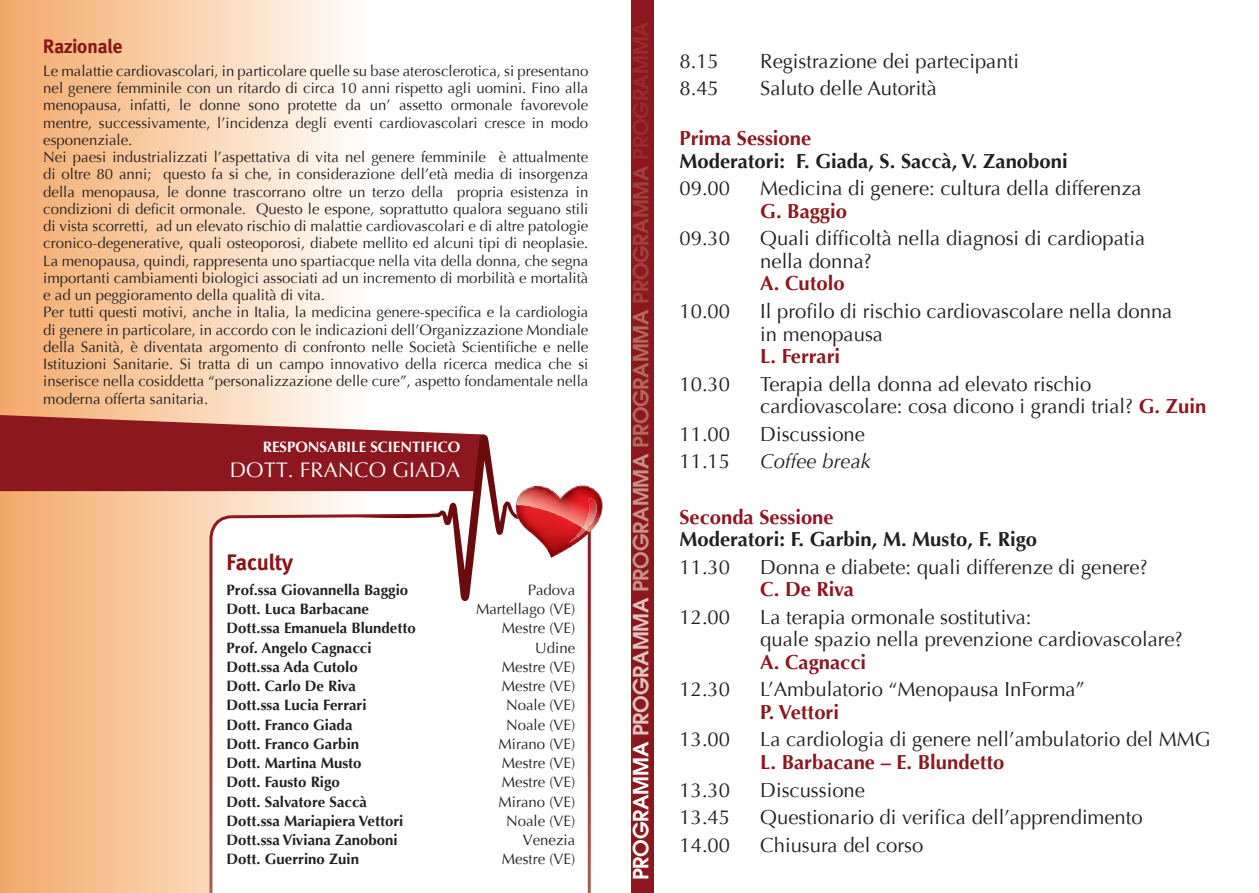
<style>
.page{position:relative;width:1259px;height:893px;background:#fff}
.page>*{position:absolute;margin:0;border:0;box-sizing:border-box;transform-origin:0 0}
.t1{font:700 22.5px "Meta";color:#881619}
.t2{font:600 21px "Avant Garde LT";letter-spacing:-.01em;color:#fff}
.t3{font:21px "Optima";letter-spacing:.015em;color:#fff}
.t4{font:20.25px/22.5px "Optima";color:#231f20}
.t5{font:700 20.25px "Optima";color:#8d171f}
.t6{font:700 20.25px "Optima";color:#231f20}
.t7{font:italic 20.25px "Optima";color:#231f20}
.t8{font:700 19.5px "Meta";color:#881619}
.t9{font:15px/17.2px "Optima";color:#231f20}
.t10{font:700 15px "Optima";color:#231f20}
.t11{font:700 15px "Optima";color:#fff}
.s1{color:#e0c3ba}
.s2{color:#c79283}
.s3{color:#b26a5b}
.s4{color:#9e4339}
.s5{color:#972e2b}
.s6{font-weight:700;color:#8d171f}
</style>
<div class="page">
<div style="left:631px;top:0;width:22px;height:893px;background:#8d171f"></div>
<div style="left:0;top:0;width:370px;height:893px;background:linear-gradient(to right,#f4a867,#fffffc)"></div>
<svg style="left:208px;top:558px;width:383px;height:335px"></svg>
<img style="left:530px;top:485px;width:61px;height:73px">
<svg style="left:0;top:415px;width:518px;height:186px"></svg>
<img style="left:568px;top:532px;width:18px;height:11px">
<img style="left:517px;top:486px;width:86px;height:46px">
<img style="left:583px;top:498px;width:15px;height:32px">
<h3 class="t8" style="left:43px;top:35px;width:81px">Razionale</h3>
<p class="t9" style="left:43px;top:62px;width:547px">Le malattie cardiovascolari, in particolare quelle su base aterosclerotica, si presentano nel genere femminile con un ritardo di circa 10 anni rispetto agli uomini. Fino alla menopausa, infatti, le donne sono protette da un’ assetto ormonale favorevole mentre, successivamente, l’incidenza degli eventi cardiovascolari cresce in modo esponenziale.<br>Nei paesi industrializzati l’aspettativa di vita nel genere femminile è attualmente di oltre 80 anni; questo fa si che, in considerazione dell’età media di insorgenza della menopausa, le donne trascorrano oltre un terzo della propria esistenza in condizioni di deficit ormonale. Questo le espone, soprattutto qualora seguano stili di vista scorretti, ad un elevato rischio di malattie cardiovascolari e di altre patologie cronico-degenerative, quali osteoporosi, diabete mellito ed alcuni tipi di neoplasie.<br>La menopausa, quindi, rappresenta uno spartiacque nella vita della donna, che segna importanti cambiamenti biologici associati ad un incremento di morbilità e mortalità e ad un peggioramento della qualità di vita.<br>Per tutti questi motivi, anche in Italia, la medicina genere-specifica e la cardiologia di genere in particolare, in accordo con le indicazioni dell’Organizzazione Mondiale della Sanità, è diventata argomento di confronto nelle Società Scientifiche e nelle Istituzioni Sanitarie. Si tratta di un campo innovativo della ricerca medica che si inserisce nella cosiddetta “personalizzazione delle cure”, aspetto fondamentale nella moderna offerta sanitaria.</p>
<p class="t11" style="left:263px;top:438px;width:199px">RESPONSABILE SCIENTIFICO</p>
<h2 class="t3" style="left:230px;top:458px;width:232px">DOTT. FRANCO GIADA</h2>
<h1 class="t1" style="left:226px;top:549px;width:68px">Faculty</h1>
<p class="t10" style="left:226px;top:581px;width:183px">Prof.ssa Giovannella Baggio</p>
<p class="t9" style="left:528px;top:581px;width:49px">Padova</p>
<p class="t10" style="left:226px;top:600px;width:144px">Dott. Luca Barbacane</p>
<p class="t9" style="left:476px;top:601px;width:101px">Martellago (VE)</p>
<p class="t10" style="left:226px;top:620px;width:191px">Dott.ssa Emanuela Blundetto</p>
<p class="t9" style="left:502px;top:620px;width:75px">Mestre (VE)</p>
<p class="t10" style="left:226px;top:639px;width:147px">Prof. Angelo Cagnacci</p>
<p class="t9" style="left:535px;top:639px;width:42px">Udine</p>
<p class="t10" style="left:226px;top:658px;width:133px">Dott.ssa Ada Cutolo</p>
<p class="t9" style="left:502px;top:658px;width:75px">Mestre (VE)</p>
<p class="t10" style="left:226px;top:677px;width:131px">Dott. Carlo De Riva</p>
<p class="t9" style="left:502px;top:678px;width:75px">Mestre (VE)</p>
<p class="t10" style="left:226px;top:696px;width:142px">Dott.ssa Lucia Ferrari</p>
<p class="t9" style="left:506px;top:697px;width:71px">Noale (VE)</p>
<p class="t10" style="left:226px;top:716px;width:127px">Dott. Franco Giada</p>
<p class="t9" style="left:506px;top:716px;width:71px">Noale (VE)</p>
<p class="t10" style="left:226px;top:735px;width:134px">Dott. Franco Garbin</p>
<p class="t9" style="left:498px;top:735px;width:78px">Mirano (VE)</p>
<p class="t10" style="left:226px;top:754px;width:137px">Dott. Martina Musto</p>
<p class="t9" style="left:502px;top:755px;width:75px">Mestre (VE)</p>
<p class="t10" style="left:226px;top:773px;width:115px">Dott. Fausto Rigo</p>
<p class="t9" style="left:502px;top:774px;width:75px">Mestre (VE)</p>
<p class="t10" style="left:226px;top:793px;width:142px">Dott. Salvatore Saccà</p>
<p class="t9" style="left:498px;top:793px;width:78px">Mirano (VE)</p>
<p class="t10" style="left:226px;top:812px;width:178px">Dott.ssa Mariapiera Vettori</p>
<p class="t9" style="left:506px;top:812px;width:71px">Noale (VE)</p>
<p class="t10" style="left:226px;top:831px;width:173px">Dott.ssa Viviana Zanoboni</p>
<p class="t9" style="left:523px;top:832px;width:54px">Venezia</p>
<p class="t10" style="left:226px;top:850px;width:134px">Dott. Guerrino Zuin</p>
<p class="t9" style="left:502px;top:851px;width:75px">Mestre (VE)</p>
<h2 class="t2" style="left:627px;top:880px;width:860px;rotate:-90deg">PROGRAMMA <span class="s1">PROGRAMMA</span> <span class="s2">PROGRAMMA</span> <span class="s3">PROGRAMMA</span> <span class="s4">PROGRAMMA</span> <span class="s5">PROGRAMMA</span></h2>
<h3 class="t4" style="left:679px;top:50px;width:41px">8.15</h3>
<h3 class="t4" style="left:760px;top:50px;width:260px">Registrazione dei partecipanti</h3>
<h3 class="t4" style="left:679px;top:77px;width:41px">8.45</h3>
<h3 class="t4" style="left:760px;top:77px;width:178px">Saluto delle Autorità</h3>
<h3 class="t5" style="left:679px;top:127px;width:133px">Prima Sessione</h3>
<h3 class="t6" style="left:679px;top:149px;width:390px">Moderatori: F. Giada, S. Saccà, V. Zanoboni</h3>
<h3 class="t4" style="left:679px;top:177px;width:52px">09.00</h3>
<h3 class="t4" style="left:760px;top:177px;width:383px">Medicina di genere: cultura della differenza</h3>
<h3 class="t5" style="left:760px;top:199px;width:88px">G. Baggio</h3>
<h3 class="t4" style="left:679px;top:228px;width:52px">09.30</h3>
<h3 class="t4" style="left:760px;top:228px;width:386px">Quali difficoltà nella diagnosi di cardiopatia nella donna?</h3>
<h3 class="t5" style="left:760px;top:272px;width:86px">A. Cutolo</h3>
<h3 class="t4" style="left:679px;top:300px;width:52px">10.00</h3>
<h3 class="t4" style="left:760px;top:300px;width:413px">Il profilo di rischio cardiovascolare nella donna in menopausa</h3>
<h3 class="t5" style="left:760px;top:344px;width:81px">L. Ferrari</h3>
<h3 class="t4" style="left:679px;top:373px;width:52px">10.30</h3>
<h3 class="t4" style="left:760px;top:373px;width:447px">Terapia della donna ad elevato rischio cardiovascolare: cosa dicono i grandi trial? <span class="s6">G. Zuin</span></h3>
<h3 class="t4" style="left:679px;top:423px;width:52px">11.00</h3>
<h3 class="t4" style="left:760px;top:423px;width:106px">Discussione</h3>
<h3 class="t4" style="left:679px;top:450px;width:52px">11.15</h3>
<h3 class="t7" style="left:760px;top:450px;width:112px">Coffee break</h3>
<h3 class="t5" style="left:679px;top:505px;width:156px">Seconda Sessione</h3>
<h3 class="t6" style="left:679px;top:527px;width:359px">Moderatori: F. Garbin, M. Musto, F. Rigo</h3>
<h3 class="t4" style="left:679px;top:556px;width:52px">11.30</h3>
<h3 class="t4" style="left:760px;top:556px;width:389px">Donna e diabete: quali differenze di genere?</h3>
<h3 class="t5" style="left:760px;top:577px;width:95px">C. De Riva</h3>
<h3 class="t4" style="left:679px;top:606px;width:52px">12.00</h3>
<h3 class="t4" style="left:760px;top:606px;width:424px">La terapia ormonale sostitutiva:<br>quale spazio nella prevenzione cardiovascolare?</h3>
<h3 class="t5" style="left:760px;top:650px;width:107px">A. Cagnacci</h3>
<h3 class="t4" style="left:679px;top:678px;width:52px">12.30</h3>
<h3 class="t4" style="left:760px;top:678px;width:326px">L’Ambulatorio “Menopausa InForma”</h3>
<h3 class="t5" style="left:760px;top:700px;width:80px">P. Vettori</h3>
<h3 class="t4" style="left:679px;top:729px;width:52px">13.00</h3>
<h3 class="t4" style="left:760px;top:729px;width:452px">La cardiologia di genere nell’ambulatorio del MMG</h3>
<h3 class="t5" style="left:760px;top:750px;width:246px">L. Barbacane – E. Blundetto</h3>
<h3 class="t4" style="left:679px;top:779px;width:52px">13.30</h3>
<h3 class="t4" style="left:760px;top:779px;width:106px">Discussione</h3>
<h3 class="t4" style="left:679px;top:806px;width:52px">13.45</h3>
<h3 class="t4" style="left:760px;top:806px;width:384px">Questionario di verifica dell’apprendimento</h3>
<h3 class="t4" style="left:679px;top:834px;width:52px">14.00</h3>
<h3 class="t4" style="left:760px;top:834px;width:164px">Chiusura del corso</h3>
</div>
